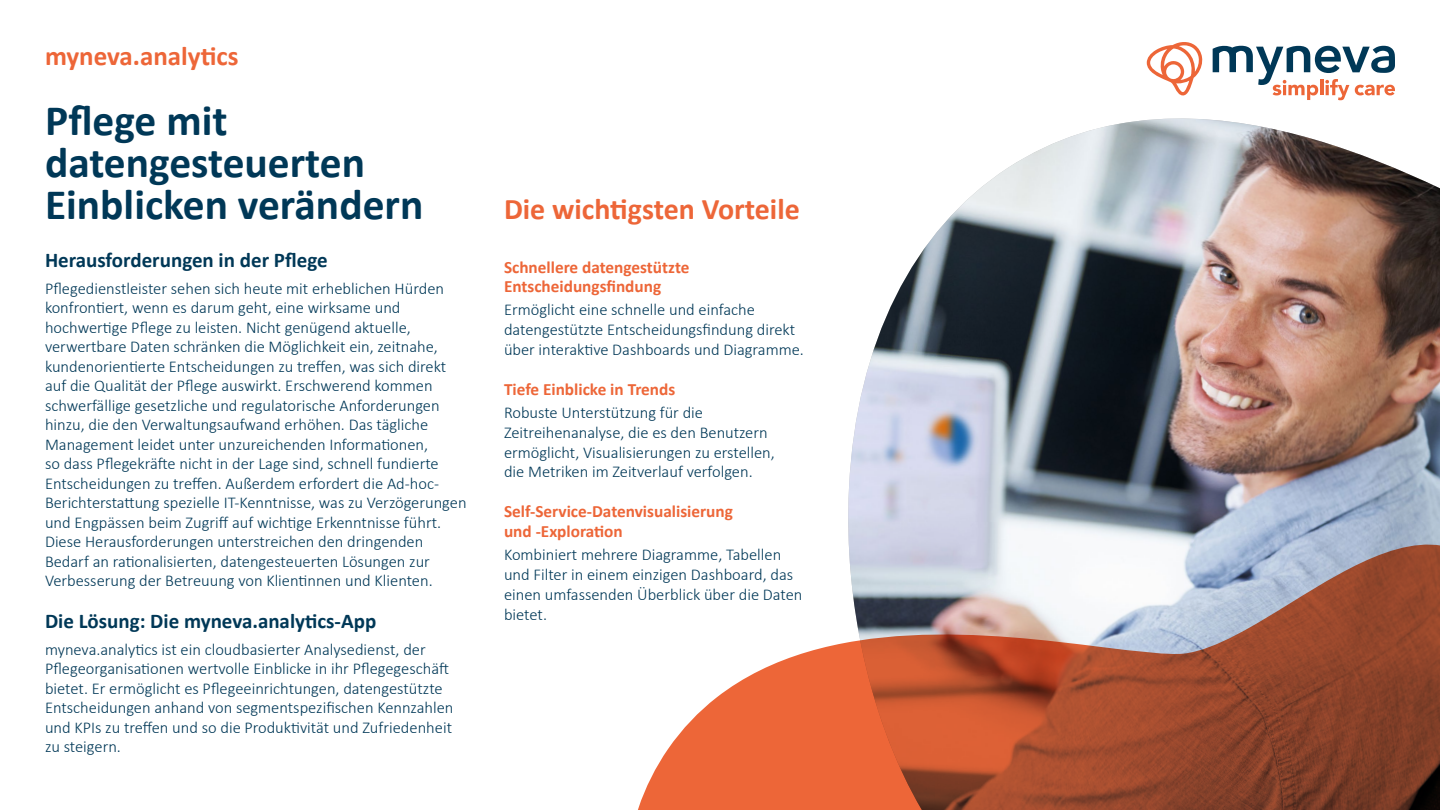
<style>
.page{position:relative;width:1440px;height:810px;background:#fff}
.page>*{position:absolute;margin:0;border:0;box-sizing:border-box;transform-origin:0 0}
.t1{font:700 43.5px/42px "Calibri";color:#003857}
.t2{font:700 30px "Calibri";color:#ed6638}
.t3{font:700 27px "Calibri";color:#ed6638}
.t4{font:700 21px "Calibri";color:#003857}
.t5{font:700 17.25px/19.9px "Calibri";color:#ed6638}
.t6{font:300 16.5px/19.5px "Calibri";color:#003857}
</style>
<div class="page">
<img style="left:848px;top:118px;width:592px;height:405px">
<svg style="left:638px;top:523px;width:802px;height:287px"></svg>
<svg style="left:1147px;top:42px;width:56px;height:53px"></svg>
<svg style="left:1213px;top:46px;width:182px;height:54px"></svg>
<h3 class="t3" style="left:45px;top:37px;width:195px">myneva.analytics</h3>
<h1 class="t1" style="left:45px;top:99px;width:380px">Pflege mit datengesteuerten<br>Einblicken verändern</h1>
<p class="t4" style="left:45px;top:245px;width:284px">Herausforderungen in der Pflege</p>
<p class="t6" style="left:45px;top:278px;width:423px">Pflegedienstleister sehen sich heute mit erheblichen Hürden konfrontiert, wenn es darum geht, eine wirksame und hochwertige Pflege zu leisten. Nicht genügend aktuelle, verwertbare Daten schränken die Möglichkeit ein, zeitnahe, kundenorientierte Entscheidungen zu treffen, was sich direkt auf die Qualität der Pflege auswirkt. Erschwerend kommen schwerfällige gesetzliche und regulatorische Anforderungen hinzu, die den Verwaltungsaufwand erhöhen. Das tägliche Management leidet unter unzureichenden Informationen,<br>so dass Pflegekräfte nicht in der Lage sind, schnell fundierte Entscheidungen zu treffen. Außerdem erfordert die Ad-hoc-Berichterstattung spezielle IT-Kenntnisse, was zu Verzögerungen und Engpässen beim Zugriff auf wichtige Erkenntnisse führt.<br>Diese Herausforderungen unterstreichen den dringenden Bedarf an rationalisierten, datengesteuerten Lösungen zur Verbesserung der Betreuung von Klientinnen und Klienten.</p>
<p class="t4" style="left:45px;top:606px;width:333px">Die Lösung: Die myneva.analytics-App</p>
<p class="t6" style="left:45px;top:640px;width:410px">myneva.analytics ist ein cloudbasierter Analysedienst, der Pflegeorganisationen wertvolle Einblicke in ihr Pflegegeschäft bietet. Er ermöglicht es Pflegeeinrichtungen, datengestützte Entscheidungen anhand von segmentspezifischen Kennzahlen und KPIs zu treffen und so die Produktivität und Zufriedenheit zu steigern.</p>
<h2 class="t2" style="left:504px;top:188px;width:297px">Die wichtigsten Vorteile</h2>
<p class="t5" style="left:504px;top:257px;width:187px">Schnellere datengestützte<br>Entscheidungsfindung</p>
<p class="t6" style="left:504px;top:300px;width:302px;line-height:19.9px">Ermöglicht eine schnelle und einfache datengestützte Entscheidungsfindung direkt über interaktive Dashboards und Diagramme.</p>
<p class="t5" style="left:504px;top:379px;width:173px">Tiefe Einblicke in Trends</p>
<p class="t6" style="left:504px;top:402px;width:272px;line-height:19.9px">Robuste Unterstützung für die Zeitreihenanalyse, die es den Benutzern ermöglicht, Visualisierungen zu erstellen, die Metriken im Zeitverlauf verfolgen.</p>
<p class="t5" style="left:504px;top:501px;width:231px">Self-Service-Datenvisualisierung und -Exploration</p>
<p class="t6" style="left:504px;top:544px;width:300px;line-height:19.9px">Kombiniert mehrere Diagramme, Tabellen und Filter in einem einzigen Dashboard, das einen umfassenden Überblick über die Daten bietet.</p>
</div>
